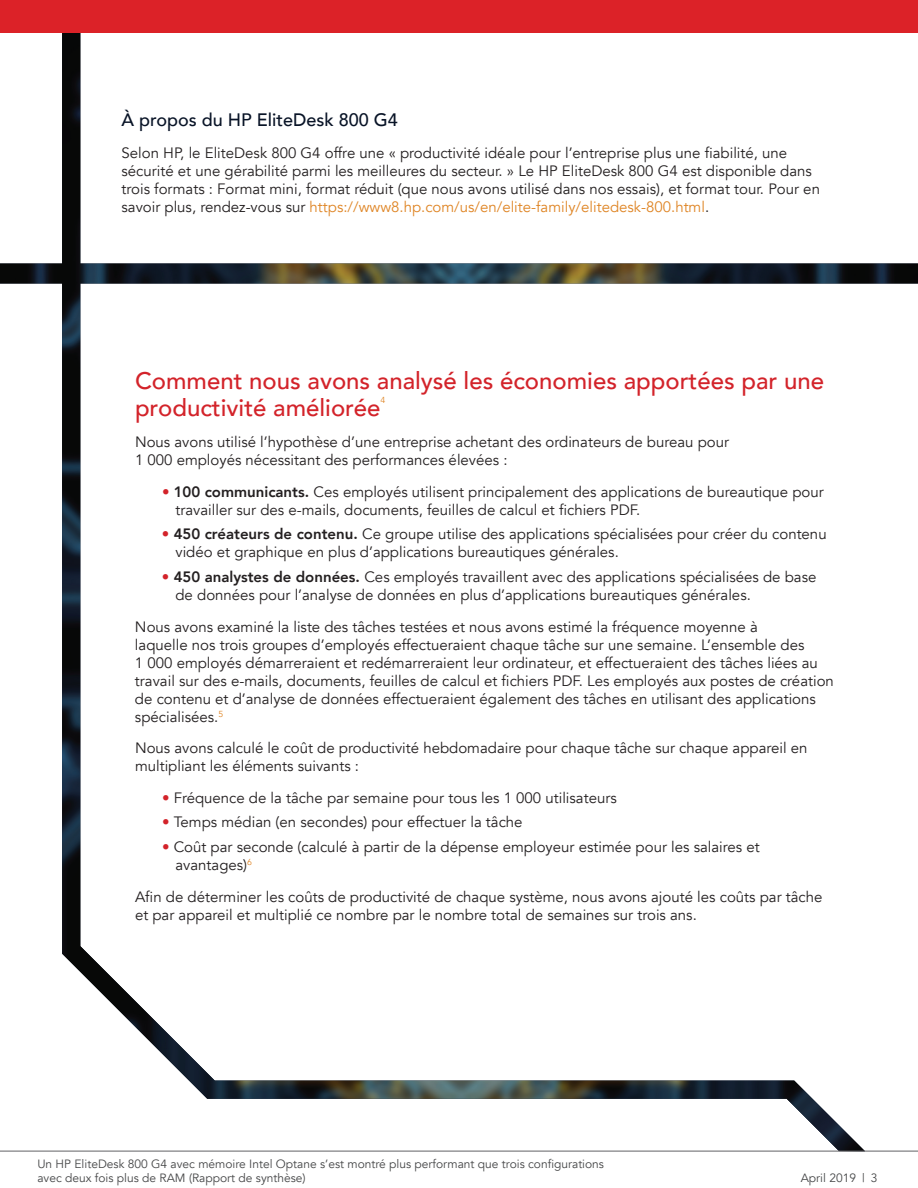
<style>
.page{position:relative;width:918px;height:1188px;background:#fff}
.page>*{position:absolute;margin:0;border:0;box-sizing:border-box;transform-origin:0 0}
.t1{font:500 24px/27px "Avenir";color:#d3232a}
.t2{font:500 18px "Avenir";color:#091427}
.t3{font:15px/18px "Avenir";color:#231f20}
.t4{font:12px/14.4px "Avenir";color:#454647}
.t5{font:8.7px "Avenir";color:#df8525}
.s1{color:#df8525}
.s2{color:#d3232a}
.s3{font-weight:800}
</style>
<div class="page">
<img style="left:0;top:32px;width:918px;height:1119px">
<hr style="left:0;top:1151px;width:918px;height:1px;background:#616164">
<div style="left:0;top:0;width:918px;height:32px;background:#dc2228"></div>
<p class="t2" style="left:122px;top:104px;width:278px">À propos du HP EliteDesk 800 G4</p>
<p class="t3" style="left:122px;top:144px;width:700px">Selon HP, le EliteDesk 800 G4 offre une « productivité idéale pour l’entreprise plus une fiabilité, une sécurité et une gérabilité parmi les meilleures du secteur. » Le HP EliteDesk 800 G4 est disponible dans trois formats : Format mini, format réduit (que nous avons utilisé dans nos essais), et format tour. Pour en savoir plus, rendez-vous sur <span class="s1">https://www8.hp.com/us/en/elite-family/elitedesk-800.html</span>.</p>
<h1 class="t1" style="left:135px;top:365px;width:691px">Comment nous avons analysé les économies apportées par une productivité améliorée</h1>
<p class="t5" style="left:380px;top:395px;width:6px">4</p>
<p class="t3" style="left:135px;top:433px;width:596px">Nous avons utilisé l’hypothèse d’une entreprise achetant des ordinateurs de bureau pour<br>1 000 employés nécessitant des performances élevées :</p>
<p class="t3" style="left:176px;top:483px;width:650px;text-indent:-14px"><span class="s2">•</span> <span class="s3">100 communicants.</span> Ces employés utilisent principalement des applications de bureautique pour travailler sur des e-mails, documents, feuilles de calcul et fichiers PDF.</p>
<p class="t3" style="left:175px;top:525px;width:653px;text-indent:-14px"><span class="s2">•</span> <span class="s3">450 créateurs de contenu.</span> Ce groupe utilise des applications spécialisées pour créer du contenu vidéo et graphique en plus d’applications bureautiques générales.</p>
<p class="t3" style="left:175px;top:568px;width:642px;text-indent:-13px"><span class="s2">•</span> <span class="s3">450 analystes de données.</span> Ces employés travaillent avec des applications spécialisées de base de données pour l’analyse de données en plus d’applications bureautiques générales.</p>
<p class="t3" style="left:135px;top:618px;width:700px">Nous avons examiné la liste des tâches testées et nous avons estimé la fréquence moyenne à<br>laquelle nos trois groupes d’employés effectueraient chaque tâche sur une semaine. L’ensemble des<br>1 000 employés démarreraient et redémarreraient leur ordinateur, et effectueraient des tâches liées au travail sur des e-mails, documents, feuilles de calcul et fichiers PDF. Les employés aux postes de création de contenu et d’analyse de données effectueraient également des tâches en utilisant des applications spécialisées.<sup>5</sup></p>
<p class="t3" style="left:135px;top:739px;width:674px">Nous avons calculé le coût de productivité hebdomadaire pour chaque tâche sur chaque appareil en multipliant les éléments suivants :</p>
<p class="t3" style="left:162px;top:789px;width:456px"><span class="s2">•</span> Fréquence de la tâche par semaine pour tous les 1 000 utilisateurs</p>
<p class="t3" style="left:162px;top:813px;width:362px"><span class="s2">•</span> Temps médian (en secondes) pour effectuer la tâche</p>
<p class="t3" style="left:176px;top:838px;width:586px;text-indent:-14px"><span class="s2">•</span> Coût par seconde (calculé à partir de la dépense employeur estimée pour les salaires et avantages)<sup>6</sup></p>
<p class="t3" style="left:135px;top:888px;width:689px">Afin de déterminer les coûts de productivité de chaque système, nous avons ajouté les coûts par tâche et par appareil et multiplié ce nombre par le nombre total de semaines sur trois ans.</p>
<p class="t4" style="left:37px;top:1157px;width:568px">Un HP EliteDesk 800 G4 avec mémoire Intel Optane s’est montré plus performant que trois configurations avec deux fois plus de RAM (Rapport de synthèse)</p>
<p class="t4" style="left:801px;top:1171px;width:78px">April 2019 | 3</p>
</div>
